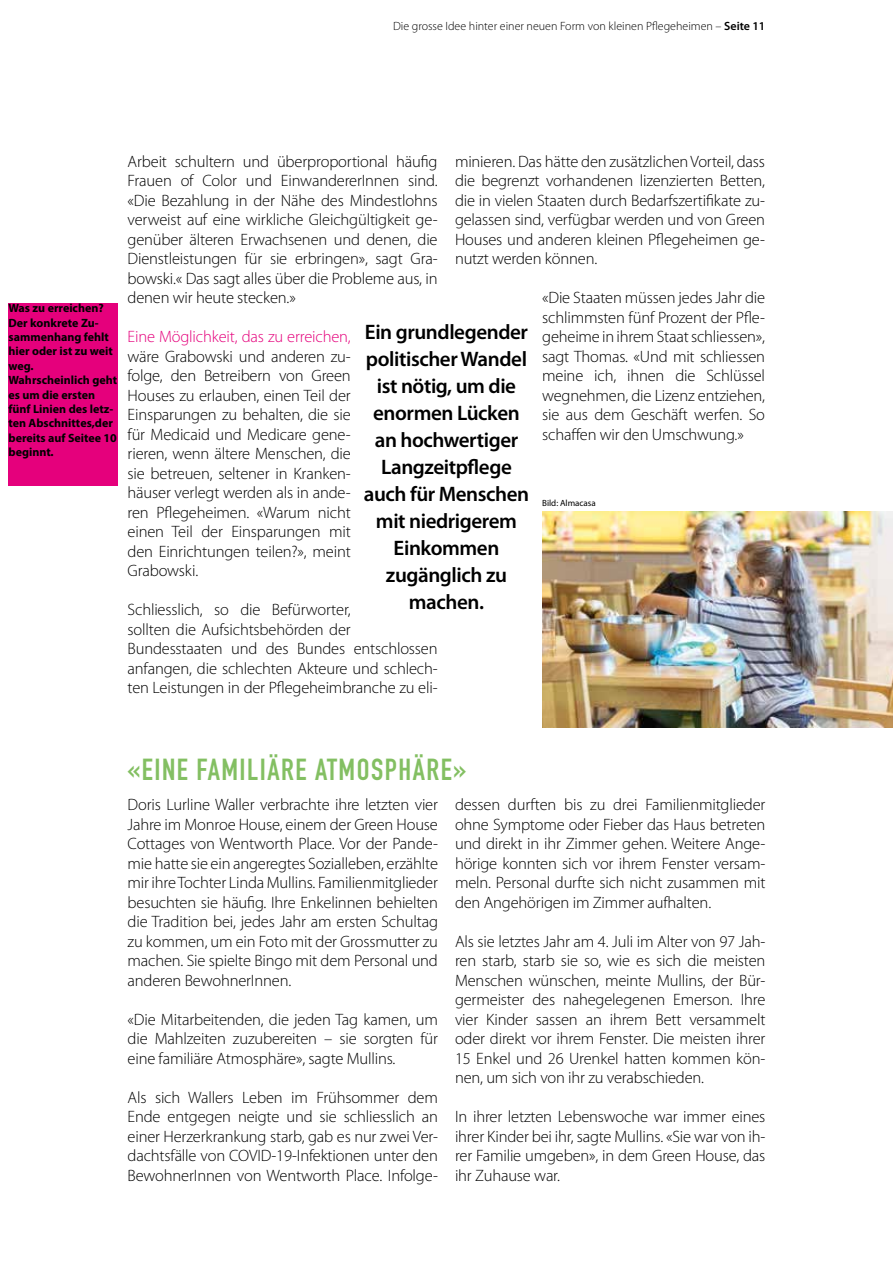
<style>
.page{position:relative;width:893px;height:1263px;background:#fff}
.page>*{position:absolute;margin:0;border:0;box-sizing:border-box;transform-origin:0 0}
.t1{font:30px "DIN Engschrift Std";letter-spacing:.05em;color:#83bf62}
.t2{font:600 21px/27px "Myriad Pro";letter-spacing:-.02em;color:#000;text-align:center}
.t3{font:300 16.5px/19.5px "Myriad Pro";letter-spacing:-.01em;color:#000;text-align:justify}
.t4{font:300 16.5px "Myriad Pro";letter-spacing:-.01em;color:#e5007c}
.t5{font:700 12px/14.4px "Myriad Pro";color:#000}
.t6{font:300 12px "Myriad Pro";color:#000}
.t7{font:9px "Myriad Pro";color:#000}
.s1{font-weight:600}
</style>
<div class="page">
<img style="left:542px;top:512px;width:351px;height:215px">
<div style="left:9px;top:303px;width:109px;height:183px;background:#e5007c"></div>
<p class="t6" style="left:393px;top:20px;width:374px">Die grosse Idee hinter einer neuen Form von kleinen Pflegeheimen – <span class="s1">Seite 11</span></p>
<p class="t5" style="left:9px;top:300px;width:110px">Was zu erreichen?<br>Der konkrete Zu&shy;sammenhang fehlt hier oder ist zu weit weg.<br>Wahrscheinlich geht es um die ersten fünf Linien des letz&shy;ten Abschnittes,der bereits auf Seitee 10 beginnt.</p>
<p class="t3" style="left:128px;top:152px;width:312px">Arbeit schultern und überproportional häufig Frauen of Color und EinwandererInnen sind. «Die Bezahlung in der Nähe des Mindestlohns verweist auf eine wirkliche Gleichgültigkeit ge&shy;genüber älteren Erwachsenen und denen, die Dienstleistungen für sie erbringen», sagt Gra&shy;bowski.« Das sagt alles über die Probleme aus, in denen wir heute stecken.»</p>
<p class="t4" style="left:128px;top:328px;width:225px">Eine Möglichkeit, das zu erreichen,</p>
<p class="t3" style="left:128px;top:347px;width:225px">wäre Grabowski und anderen zu&shy;folge, den Betreibern von Green Houses zu erlauben, einen Teil der Einsparungen zu behalten, die sie für Medicaid und Medicare gene&shy;rieren, wenn ältere Menschen, die sie betreuen, seltener in Kranken&shy;häuser verlegt werden als in ande&shy;ren Pflegeheimen. «Warum nicht einen Teil der Einsparungen mit den Einrichtungen teilen?», meint Grabowski.</p>
<p class="t3" style="left:128px;top:600px;width:312px;text-align:left">Schliesslich, so die Befürworter,<br>sollten die Aufsichtsbehörden der Bundesstaaten und des Bundes entschlossen anfangen, die schlechten Akteure und schlech&shy;ten Leistungen in der Pflegeheimbranche zu eli-</p>
<p class="t3" style="left:455px;top:152px;width:312px">minieren. Das hätte den zusätzlichen Vorteil, dass die begrenzt vorhandenen lizenzierten Betten, die in vielen Staaten durch Bedarfszertifikate zu&shy;gelassen sind, verfügbar werden und von Green Houses und anderen kleinen Pflegeheimen ge&shy;nutzt werden können.</p>
<p class="t3" style="left:542px;top:288px;width:224px">«Die Staaten müssen jedes Jahr die schlimmsten fünf Prozent der Pfle&shy;geheime in ihrem Staat schliessen», sagt Thomas. «Und mit schliessen meine ich, ihnen die Schlüssel wegnehmen, die Lizenz entziehen, sie aus dem Geschäft werfen. So schaffen wir den Umschwung.»</p>
<p class="t2" style="left:364px;top:317px;width:167px">Ein grundlegender politischer Wandel ist nötig, um die enormen Lücken an hochwertiger<br>Langzeitpflege auch für Menschen mit niedrigerem<br>Einkommen zugänglich zu machen.</p>
<p class="t7" style="left:542px;top:497px;width:55px">Bild: Almacasa</p>
<h1 class="t1" style="left:128px;top:752px;width:340px">«EINE FAMILIÄRE ATMOSPHÄRE»</h1>
<p class="t3" style="left:128px;top:795px;width:312px">Doris Lurline Waller verbrachte ihre letzten vier Jahre im Monroe House, einem der Green House Cottages von Wentworth Place. Vor der Pande&shy;mie hatte sie ein angeregtes Sozialleben, erzählte mir ihre Tochter Linda Mullins. Familienmitglieder besuchten sie häufig. Ihre Enkelinnen behielten die Tradition bei, jedes Jahr am ersten Schultag zu kommen, um ein Foto mit der Grossmutter zu machen. Sie spielte Bingo mit dem Personal und anderen BewohnerInnen.</p>
<p class="t3" style="left:128px;top:1010px;width:312px">«Die Mitarbeitenden, die jeden Tag kamen, um die Mahlzeiten zuzubereiten – sie sorgten für eine familiäre Atmosphäre», sagte Mullins.</p>
<p class="t3" style="left:128px;top:1088px;width:312px">Als sich Wallers Leben im Frühsommer dem Ende entgegen neigte und sie schliesslich an einer Herzerkrankung starb, gab es nur zwei Ver&shy;dachtsfälle von COVID-19-Infektionen unter den BewohnerInnen von Wentworth Place. Infolge-</p>
<p class="t3" style="left:455px;top:795px;width:312px">dessen durften bis zu drei Familienmitglieder ohne Symptome oder Fieber das Haus betreten und direkt in ihr Zimmer gehen. Weitere Ange&shy;hörige konnten sich vor ihrem Fenster versam&shy;meln. Personal durfte sich nicht zusammen mit den Angehörigen im Zimmer aufhalten.</p>
<p class="t3" style="left:455px;top:932px;width:312px">Als sie letztes Jahr am 4. Juli im Alter von 97 Jah&shy;ren starb, starb sie so, wie es sich die meisten Menschen wünschen, meinte Mullins, der Bür&shy;germeister des nahegelegenen Emerson. Ihre vier Kinder sassen an ihrem Bett versammelt oder direkt vor ihrem Fenster. Die meisten ihrer 15 Enkel und 26 Urenkel hatten kommen kön&shy;nen, um sich von ihr zu verabschieden.</p>
<p class="t3" style="left:455px;top:1107px;width:312px">In ihrer letzten Lebenswoche war immer eines ihrer Kinder bei ihr, sagte Mullins. «Sie war von ih&shy;rer Familie umgeben», in dem Green House, das ihr Zuhause war.</p>
</div>
